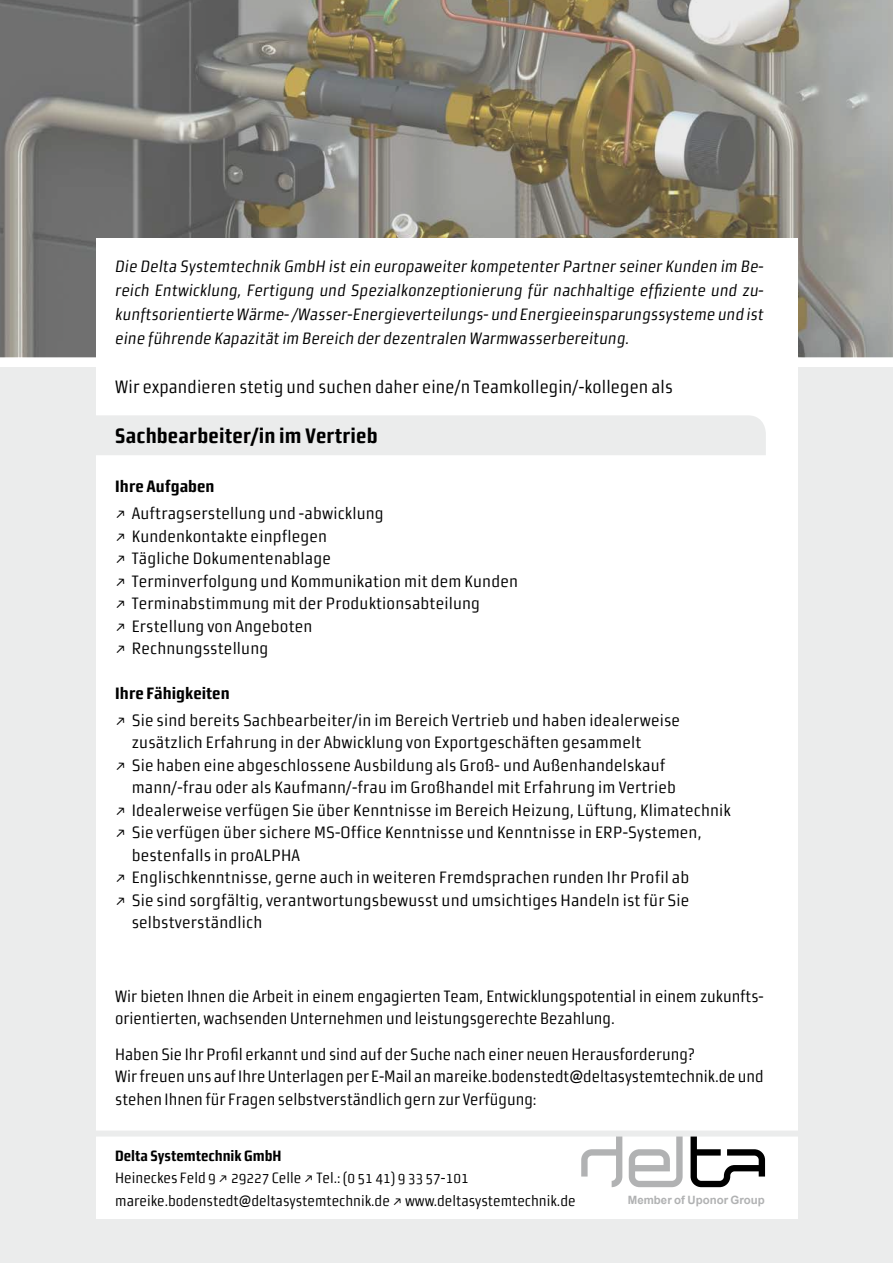
<style>
.page{position:relative;width:893px;height:1263px;background:#fff}
.page>*{position:absolute;margin:0;border:0;box-sizing:border-box;transform-origin:0 0}
.t1{font:21px "Morgan Sans Cond Bold Office";letter-spacing:.01em;color:#000}
.t2{font:18px "Morgan Sans Cond Regular Office";letter-spacing:.01em;color:#000}
.t3{font:16.5px/22.5px "Morgan Sans Cond Regular Office";letter-spacing:.01em;color:#000}
.t4{font:16.5px/24px "Morgan Sans Cond Italic Office";letter-spacing:.01em;color:#000;text-align:justify}
.t5{font:16.5px "Morgan Sans Cond Bold Office";color:#000}
.t6{font:15px/22.2px "Morgan Sans Cond Regular Office";color:#000}
.t7{font:15px "Morgan Sans Cond Bold Office";color:#000}
.t8{font:700 11.4px "Arial";color:#b1b2b3}
.s1{font-family:"Morgan Sans Cond Regular Figures"}
</style>
<div class="page">
<div style="left:0;top:368px;width:893px;height:895px;background:#ebecec"></div>
<svg style="left:0;top:0;width:893px;height:357px;background:#89857b"></svg>
<div style="left:96px;top:239px;width:701px;height:980px;background:#fff"></div>
<div style="left:96px;top:415px;width:670px;height:40px;background:#ebecec"></div>
<svg style="left:629px;top:1136px;width:54px;height:51px"></svg>
<svg style="left:581px;top:1136px;width:41px;height:51px"></svg>
<svg style="left:691px;top:1136px;width:74px;height:51px"></svg>
<div style="left:0;top:1130px;width:890px;height:6px;background:#ebecec"></div>
<p class="t4" style="left:115px;top:255px;width:650px">Die Delta Systemtechnik GmbH ist ein europaweiter kompetenter Partner seiner Kunden im Be&shy;reich Entwicklung, Fertigung und Spezialkonzeptionierung für nachhaltige effiziente und zu&shy;kunftsorientierte Wärme- /Wasser-Energieverteilungs- und Energieeinsparungssysteme und ist eine führende Kapazität im Bereich der dezentralen Warmwasserbereitung.</p>
<p class="t2" style="left:115px;top:376px;width:559px">Wir expandieren stetig und suchen daher eine/n Teamkollegin/-kollegen als</p>
<p class="t1" style="left:115px;top:424px;width:264px">Sachbearbeiter/in im Vertrieb</p>
<p class="t5" style="left:115px;top:477px;width:101px">Ihre Aufgaben</p>
<p class="t3" style="left:115px;top:502px;width:404px"><span class="s1">‘</span> Auftragserstellung und -abwicklung<br><span class="s1">‘</span> Kundenkontakte einpflegen<br><span class="s1">‘</span> Tägliche Dokumentenablage<br><span class="s1">‘</span> Terminverfolgung und Kommunikation mit dem Kunden <span class="s1">‘</span> Terminabstimmung mit der Produktionsabteilung<br><span class="s1">‘</span> Erstellung von Angeboten<br><span class="s1">‘</span> Rechnungsstellung</p>
<p class="t5" style="left:115px;top:684px;width:116px">Ihre Fähigkeiten</p>
<p class="t3" style="left:115px;top:709px;width:566px"><span class="s1">‘</span> Sie sind bereits Sachbearbeiter/in im Bereich Vertrieb und haben idealerweise</p>
<p class="t3" style="left:132px;top:731px;width:511px">zusätzlich Erfahrung in der Abwicklung von Exportgeschäften gesammelt</p>
<p class="t3" style="left:115px;top:754px;width:552px"><span class="s1">‘</span> Sie haben eine abgeschlossene Ausbildung als Groß- und Außenhandelskauf</p>
<p class="t3" style="left:132px;top:776px;width:546px">mann/-frau oder als Kaufmann/-frau im Großhandel mit Erfahrung im Vertrieb</p>
<p class="t3" style="left:115px;top:799px;width:617px"><span class="s1">‘</span> Idealerweise verfügen Sie über Kenntnisse im Bereich Heizung, Lüftung, Klimatechnik</p>
<p class="t3" style="left:115px;top:821px;width:588px"><span class="s1">‘</span> Sie verfügen über sichere MS-Office Kenntnisse und Kenntnisse in ERP-Systemen,</p>
<p class="t3" style="left:132px;top:844px;width:170px">bestenfalls in proALPHA</p>
<p class="t3" style="left:115px;top:866px;width:576px"><span class="s1">‘</span> Englischkenntnisse, gerne auch in weiteren Fremdsprachen runden Ihr Profil ab</p>
<p class="t3" style="left:115px;top:889px;width:576px"><span class="s1">‘</span> Sie sind sorgfältig, verantwortungsbewusst und umsichtiges Handeln ist für Sie</p>
<p class="t3" style="left:132px;top:911px;width:132px">selbstverständlich</p>
<p class="t3" style="left:115px;top:985px;width:650px">Wir bieten Ihnen die Arbeit in einem engagierten Team, Entwicklungspotential in einem zukunfts&shy;orientierten, wachsenden Unternehmen und leistungsgerechte Bezahlung.</p>
<p class="t3" style="left:115px;top:1043px;width:650px">Haben Sie Ihr Profil erkannt und sind auf der Suche nach einer neuen Herausforderung?<br>Wir freuen uns auf Ihre Unterlagen per E-Mail an mareike.bodenstedt@deltasystemtechnik.de und stehen Ihnen für Fragen selbstverständlich gern zur Verfügung:</p>
<p class="t7" style="left:115px;top:1147px;width:168px">Delta Systemtechnik GmbH</p>
<p class="t6" style="left:115px;top:1167px;width:462px">Heineckes Feld 9 <span class="s1">‘</span> 29227 Celle <span class="s1">‘</span> Tel.: (0 51 41) 9 33 57-101 mareike.bodenstedt@deltasystemtechnik.de <span class="s1">‘</span> www.deltasystemtechnik.de</p>
<p class="t8" style="left:628px;top:1192px;width:138px">Member of Uponor Group</p>
</div>
